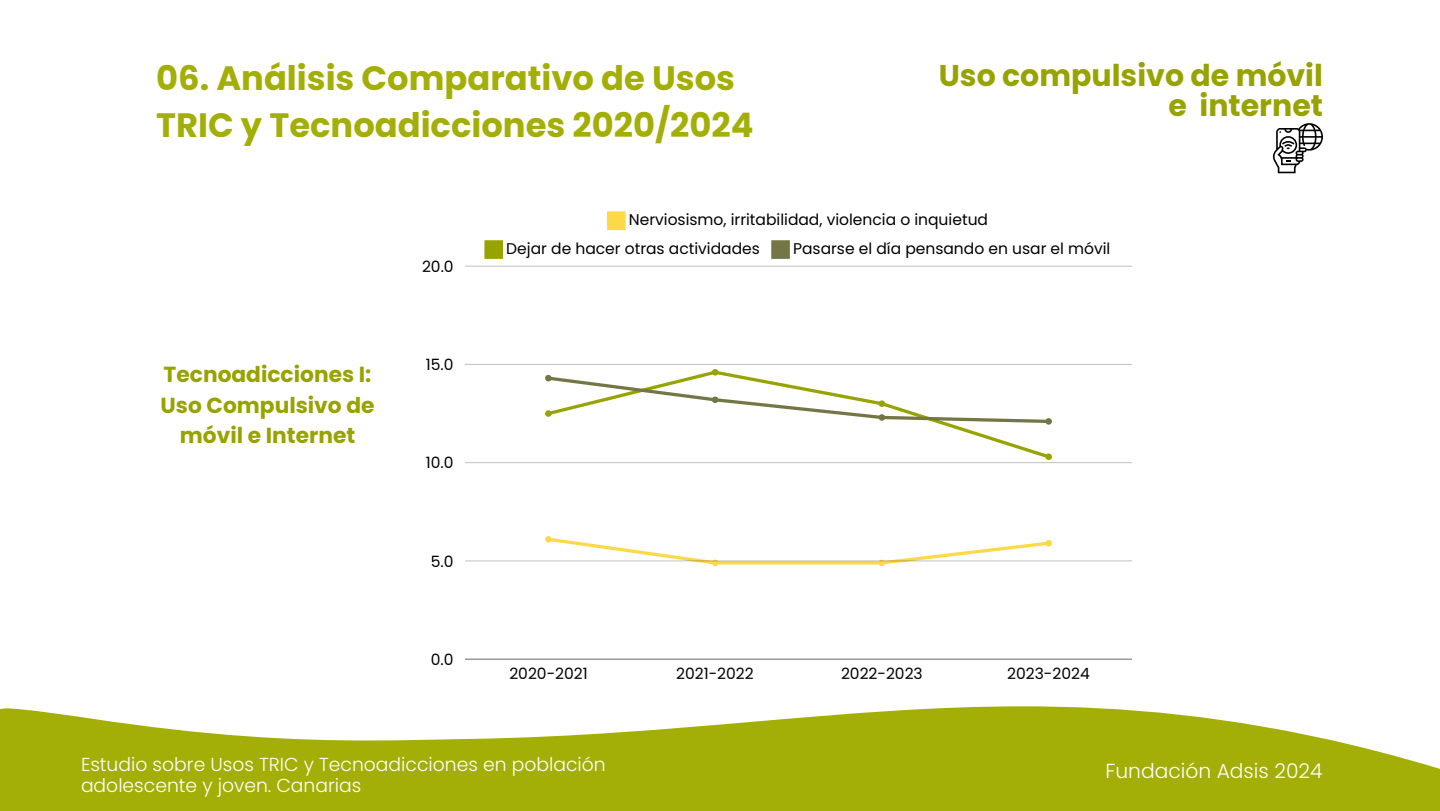
<style>
.page{position:relative;width:1440px;height:811px;background:#fff}
.page>*{position:absolute;margin:0;border:0;box-sizing:border-box;transform-origin:0 0}
.t1{font:700 33.75px/47.2px "Poppins";color:#a3af07}
.t2{font:700 30px/29.8px "Poppins";color:#97a300;text-align:right}
.t3{font:700 21.75px/30.4px "Poppins";color:#97a300;text-align:center}
.t4{font:300 20.25px "Poppins";color:#fff}
.t5{font:300 18.75px/20.9px "Poppins";color:#fff}
.t6{font:15.52px/28.8px "Poppins";color:#000}
</style>
<div class="page">
<svg style="left:607px;top:211px;width:19px;height:19px"></svg>
<svg style="left:484px;top:240px;width:19px;height:19px"></svg>
<svg style="left:771px;top:240px;width:19px;height:19px"></svg>
<hr style="left:715px;top:561px;width:167px;height:3px;background:#fdd948">
<svg style="left:545px;top:536px;width:174px;height:30px"></svg>
<svg style="left:878px;top:540px;width:174px;height:26px"></svg>
<svg style="left:545px;top:369px;width:507px;height:91px"></svg>
<hr style="left:465px;top:658px;width:667px;height:1px;background:#cbcbcb">
<hr style="left:465px;top:560px;width:667px;height:1px;background:#000;opacity:.25">
<hr style="left:465px;top:462px;width:667px;height:1px;background:#cacaca">
<hr style="left:465px;top:364px;width:667px;height:1px;background:#c4c4c4">
<hr style="left:465px;top:266px;width:667px;height:1px;background:#d4d4d4">
<svg style="left:0;top:706px;width:1440px;height:104px;fill:#a3af07"></svg>
<svg style="left:1273px;top:123px;width:50px;height:50px"></svg>
<h1 class="t1" style="left:156px;top:54px;width:599px">06. Análisis Comparativo de Usos<br>TRIC y Tecnoadicciones 2020/2024</h1>
<h2 class="t2" style="left:939px;top:60px;width:386px">Uso compulsivo de móvil e internet</h2>
<h3 class="t3" style="left:161px;top:359px;width:215px">Tecnoadicciones I:<br>Uso Compulsivo de móvil e Internet</h3>
<p class="t6" style="left:422px;top:252px;width:33px">20.0</p>
<p class="t6" style="left:426px;top:350px;width:29px">15.0</p>
<p class="t6" style="left:426px;top:448px;width:29px">10.0</p>
<p class="t6" style="left:431px;top:546px;width:24px">5.0</p>
<p class="t6" style="left:431px;top:644px;width:24px">0.0</p>
<p class="t6" style="left:506px;top:205px;width:483px;text-indent:123px">Nerviosismo, irritabilidad, violencia o inquietud<br>Dejar de hacer otras actividades</p>
<p class="t6" style="left:793px;top:233px;width:319px">Pasarse el día pensando en usar el móvil</p>
<p class="t6" style="left:509px;top:658px;width:80px">2020-2021</p>
<p class="t6" style="left:676px;top:658px;width:79px">2021-2022</p>
<p class="t6" style="left:841px;top:658px;width:83px">2022-2023</p>
<p class="t6" style="left:1007px;top:658px;width:84px">2023-2024</p>
<p class="t5" style="left:81px;top:753px;width:526px">Estudio sobre Usos TRIC y Tecnoadicciones en población adolescente y joven. Canarias</p>
<h3 class="t4" style="left:1105px;top:756px;width:219px">Fundación Adsis 2024</h3>
</div>
